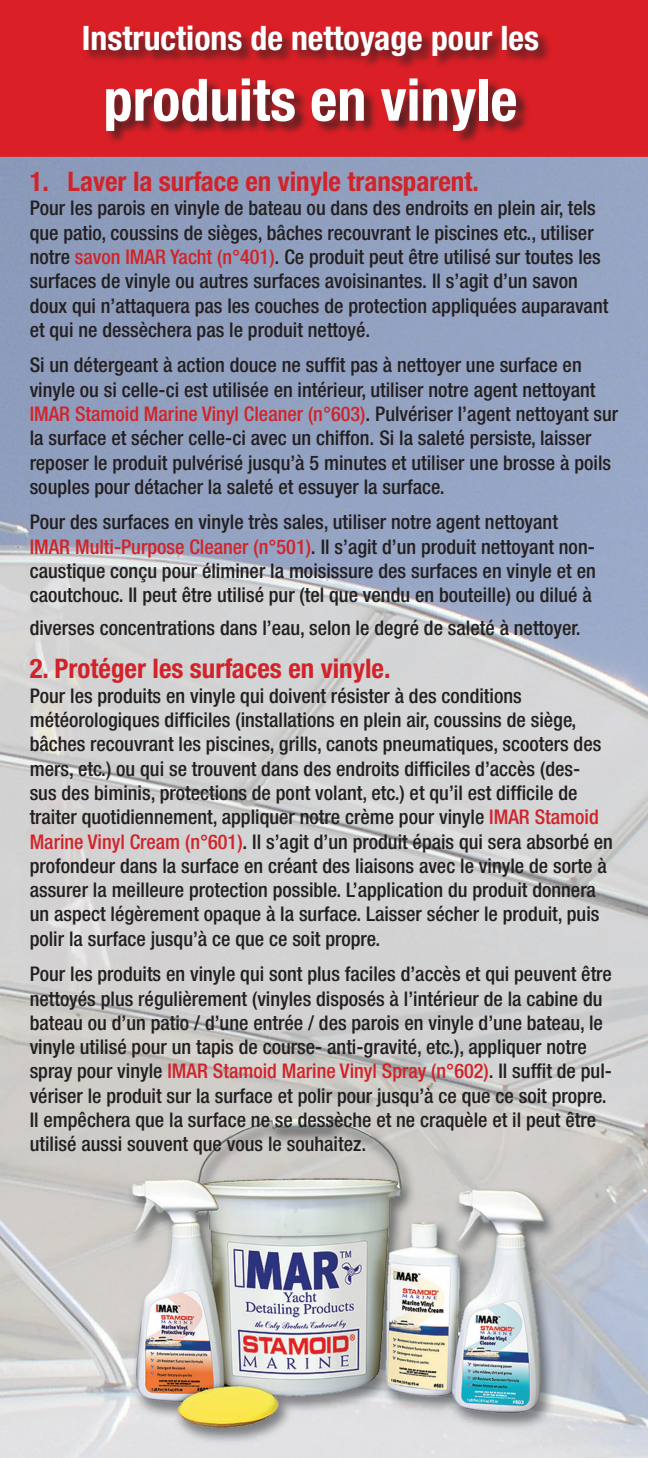
<style>
.page{position:relative;width:648px;height:1458px;background:#fff}
.page>*{position:absolute;margin:0;border:0;box-sizing:border-box;transform-origin:0 0}
.t1{font:700 condensed 58.5px "Helvetica Neue";color:#fff}
.t2{font:700 condensed 33.75px "Helvetica Neue";color:#fff}
.t3{font:700 condensed 27px "Helvetica Neue";color:#d1232a}
.t4{font:500 condensed 20.25px/24.3px "Helvetica Neue";color:#231f20}
.s1{color:#d1232a}
</style>
<div class="page">
<img style="left:0;top:0;width:648px;height:1458px">
<div style="left:83px;top:25px;width:470px;height:120px;background:#231f20;opacity:.75"></div>
<h2 class="t2" style="left:82px;top:18px;width:459px">Instructions de nettoyage pour les</h2>
<h1 class="t1" style="left:104px;top:64px;width:415px">produits en vinyle</h1>
<h3 class="t3" style="left:30px;top:165px;width:451px">1. Laver la surface en vinyle transparent.</h3>
<p class="t4" style="left:30px;top:196px;width:580px">Pour les parois en vinyle de bateau ou dans des endroits en plein air, tels que patio, coussins de sièges, bâches recouvrant le piscines etc., utiliser notre <span class="s1">savon IMAR Yacht (n°401)</span>. Ce produit peut être utilisé sur toutes les surfaces de vinyle ou autres surfaces avoisinantes. Il s’agit d’un savon doux qui n’attaquera pas les couches de protection appliquées auparavant et qui ne dessèchera pas le produit nettoyé.</p>
<p class="t4" style="left:30px;top:353px;width:590px">Si un détergeant à action douce ne suffit pas à nettoyer une surface en vinyle ou si celle-ci est utilisée en intérieur, utiliser notre agent nettoyant <span class="s1">IMAR Stamoid Marine Vinyl Cleaner (n°603)</span>. Pulvériser l’agent nettoyant sur la surface et sécher celle-ci avec un chiffon. Si la saleté persiste, laisser reposer le produit pulvérisé jusqu’à 5 minutes et utiliser une brosse à poils souples pour détacher la saleté et essuyer la surface.</p>
<p class="t4" style="left:30px;top:510px;width:568px">Pour des surfaces en vinyle très sales, utiliser notre agent nettoyant <span class="s1">IMAR Multi‑Purpose Cleaner (n°501)</span>. Il s’agit d’un produit nettoyant non&shy;caustique conçu pour éliminer la moisissure des surfaces en vinyle et en caoutchouc. II peut être utilisé pur (tel que vendu en bouteille) ou dilué à</p>
<p class="t4" style="left:30px;top:615px;width:553px">diverses concentrations dans l’eau, selon le degré de saleté à nettoyer.</p>
<h3 class="t3" style="left:30px;top:652px;width:362px">2. Protéger les surfaces en vinyle.</h3>
<p class="t4" style="left:30px;top:683px;width:585px">Pour les produits en vinyle qui doivent résister à des conditions météorologiques difficiles (installations en plein air, coussins de siège, bâches recouvrant les piscines, grills, canots pneumatiques, scooters des mers, etc.) ou qui se trouvent dans des endroits difficiles d’accès (des-<br>sus des biminis, protections de pont volant, etc.) et qu’il est difficile de traiter quotidiennement, appliquer notre crème pour vinyle <span class="s1">IMAR Stamoid Marine Vinyl Cream (n°601)</span>. Il s’agit d’un produit épais qui sera absorbé en profondeur dans la surface en créant des liaisons avec le vinyle de sorte à assurer la meilleure protection possible. L’application du produit donnera un aspect légèrement opaque à la surface. Laisser sécher le produit, puis polir la surface jusqu’à ce que ce soit propre.</p>
<p class="t4" style="left:30px;top:962px;width:584px">Pour les produits en vinyle qui sont plus faciles d’accès et qui peuvent être nettoyés plus régulièrement (vinyles disposés à l’intérieur de la cabine du bateau ou d’un patio / d’une entrée / des parois en vinyle d’une bateau, le vinyle utilisé pour un tapis de course- anti-gravité, etc.), appliquer notre spray pour vinyle <span class="s1">IMAR Stamoid Marine Vinyl Spray (n°602)</span>. Il suffit de pul&shy;vériser le produit sur la surface et polir pour jusqu’à ce que ce soit propre.<br>Il empêchera que la surface ne se dessèche et ne craquèle et il peut être utilisé aussi souvent que vous le souhaitez.</p>
</div>
